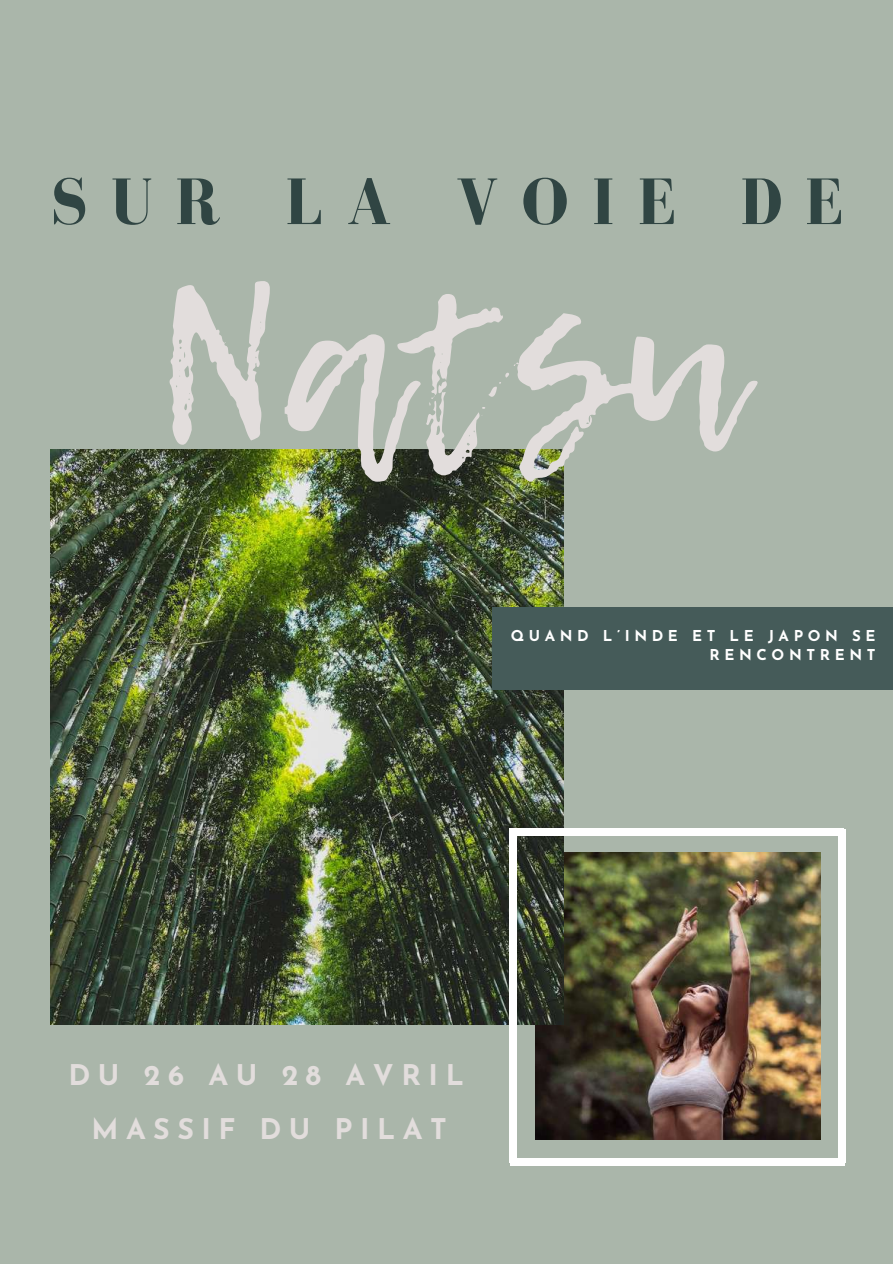
<style>
.page{position:relative;width:893px;height:1264px;background:#fff}
.page>*{position:absolute;margin:0;border:0;box-sizing:border-box;transform-origin:0 0}
.t1{font:211.05px "Lemon Tuesday";color:#e2dddc}
.t2{font:700 67.5px "Bodoni FLF";letter-spacing:.335em;color:#304543}
.t3{font:700 28.5px "Josefin Sans";letter-spacing:.26em;color:#e2dddc}
.t4{font:700 15px/18.6px "Josefin Sans";letter-spacing:.31em;color:#fff;text-align:right}
</style>
<div class="page">
<div style="left:0;top:0;width:892px;height:1263px;background:#aab6aa"></div>
<img style="left:535px;top:852px;width:285px;height:287px">
<img style="left:50px;top:449px;width:513px;height:575px">
<div style="left:491px;top:607px;width:401px;height:82px;background:#455b59"></div>
<div style="left:509px;top:828px;width:236px;height:7px;background:#fff"></div>
<div style="left:608px;top:828px;width:235px;height:7px;background:#fff"></div>
<div style="left:509px;top:829px;width:7px;height:235px;background:#fff"></div>
<div style="left:509px;top:927px;width:7px;height:236px;background:#fff"></div>
<div style="left:838px;top:829px;width:7px;height:235px;background:#fff"></div>
<div style="left:838px;top:927px;width:7px;height:236px;background:#fff"></div>
<div style="left:510px;top:1158px;width:235px;height:6px;background:#fff"></div>
<div style="left:609px;top:1158px;width:236px;height:6px;background:#fff"></div>
<h2 class="t2" style="left:50px;top:165px;width:794px">SUR LA VOIE DE</h2>
<h1 class="t1" style="left:155px;top:209px;width:585px">Natsu</h1>
<p class="t4" style="left:510px;top:628px;width:366px">QUAND L’INDE ET LE JAPON SE<br>RENCONTRENT</p>
<h3 class="t3" style="left:68px;top:1063px;width:397px">DU 26 AU 28 AVRIL</h3>
<h3 class="t3" style="left:92px;top:1117px;width:356px">MASSIF DU PILAT</h3>
</div>
